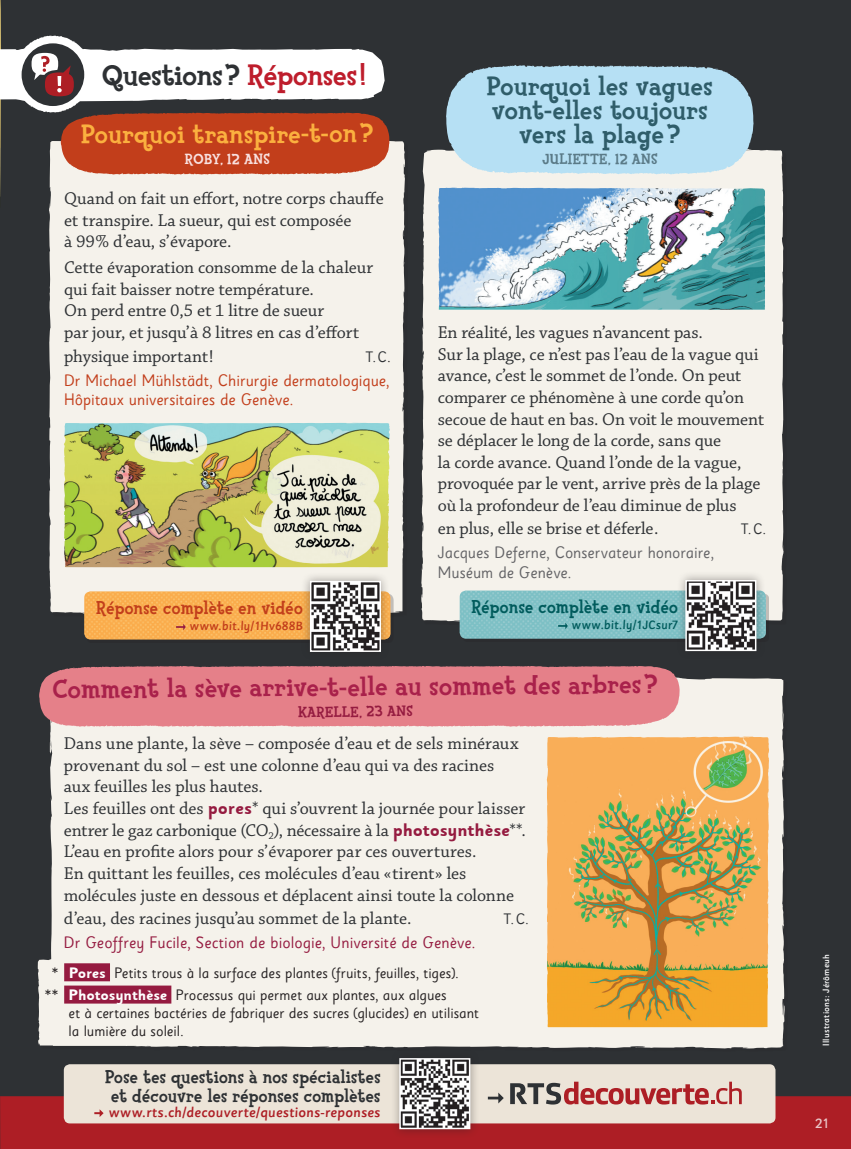
<style>
.page{position:relative;width:851px;height:1149px;background:#fff}
.page>*{position:absolute;margin:0;border:0;box-sizing:border-box;transform-origin:0 0}
.t1{font:800 30px "Fink";letter-spacing:-.005em;color:#2e3134}
.t2{font:800 27px/24px "Fink";letter-spacing:.01em;color:#2f5d6a;text-align:center}
.t3{font:800 27px "Fink";color:#a9214b}
.t4{font:800 27px "Fink";letter-spacing:.01em;color:#fbb03f}
.t5{font:800 18.9px/18.9px "Fink";letter-spacing:.01em;color:#2e3134;text-align:center;scale:.95 1}
.t6{font:800 18.9px "Fink";letter-spacing:.01em;color:#005b5c;scale:.95 1}
.t7{font:800 18.9px "Fink";letter-spacing:.01em;color:#c23e1b;scale:.95 1}
.t8{font:18px/21.6px "Chaparral Pro";letter-spacing:-.005em;color:#2e3134}
.t9{font:16.5px/19.8px "Sassoon Sans";color:#c23e1b}
.t10{font:16.5px "Sassoon Sans";letter-spacing:.005em;color:#951b40}
.t11{font:16.5px/19.8px "Sassoon Sans";letter-spacing:-.005em;color:#636366}
.t12{font:15px/22.2px "Sassoon Sans";letter-spacing:-.005em;color:#231f20}
.t13{font:500 15px "Sassoon Sans Slope";color:#ad1e25}
.t14{font:800 15px "Fink";color:#5a7a87}
.t15{font:800 15px "Fink";color:#951b40}
.t16{font:15px "Sassoon Sans";color:#2e3134}
.t17{font:800 15px "Fink";color:#f9e1e0}
.t18{font:500 13.5px "Sassoon Sans";color:#fff}
.t19{font:500 13.35px "Sassoon Sans Slope";letter-spacing:-.005em;color:#005b5c;scale:.95 1}
.t20{font:500 13.35px "Sassoon Sans Slope";letter-spacing:.01em;color:#c23e1b;scale:.95 1}
.t21{font:500 9px "Sassoon Sans";letter-spacing:.015em;color:#fff}
.s1{color:#be1d2c}
.s2{color:#231f20}
.s3{font-family:"Sassoon Sans";font-weight:700;color:#951b40}
.s4{font-weight:700;color:#fff}
</style>
<div class="page">
<div style="left:0;top:0;width:850px;height:1148px;background:#2e3134"></div>
<div style="left:37px;top:677px;width:748px;height:371px;background:#f5f2eb"></div>
<div style="left:0;top:1095px;width:850px;height:53px;background:#ad1e25"></div>
<svg style="left:49px;top:140px;width:356px;height:473px;background:#f0eee3"></svg>
<svg style="left:421px;top:149px;width:362px;height:472px;background:#e8eae4"></svg>
<div style="left:64px;top:1063px;width:711px;height:59px;background:#ece4d8;border-radius:6px"></div>
<div style="left:390px;top:1048px;width:89px;height:89px;background:#231f20;opacity:.4"></div>
<svg style="left:398px;top:1056px;width:73px;height:73px;background:#949393"></svg>
<svg style="left:488px;top:1092px;width:15px;height:11px"></svg>
<svg style="left:510px;top:1081px;width:231px;height:23px"></svg>
<svg style="left:0;top:0;width:389px;height:252px"></svg>
<svg style="left:94px;top:1109px;width:10px;height:7px"></svg>
<div style="left:64px;top:962px;width:46px;height:18px;background:#951b40"></div>
<div style="left:64px;top:985px;width:107px;height:18px;background:#951b40"></div>
<div style="left:462px;top:593px;width:307px;height:48px;background:#231f20;opacity:.25"></div>
<img style="left:459px;top:590px;width:306px;height:48px">
<svg style="left:558px;top:622px;width:9px;height:7px"></svg>
<div style="left:675px;top:570px;width:89px;height:89px;background:#231f20;opacity:.4"></div>
<svg style="left:684px;top:579px;width:73px;height:72px;background:#949394"></svg>
<svg style="left:446px;top:65px;width:307px;height:109px;background:#b1d8ea"></svg>
<div style="left:39px;top:666px;width:640px;height:60px;background:#e58089"></div>
<div style="left:87px;top:594px;width:306px;height:48px;background:#231f20;opacity:.25"></div>
<img style="left:84px;top:591px;width:306px;height:48px">
<svg style="left:176px;top:623px;width:10px;height:7px"></svg>
<div style="left:300px;top:571px;width:89px;height:89px;background:#231f20;opacity:.4"></div>
<svg style="left:309px;top:580px;width:72px;height:72px;background:#959393"></svg>
<svg style="left:0;top:1095px;width:1px;height:53px"></svg>
<svg style="left:750px;top:736px;width:19px;height:292px;background:#f3b25a"></svg>
<img style="left:546px;top:736px;width:204px;height:292px">
<img style="left:438px;top:187px;width:236px;height:124px">
<img style="left:64px;top:422px;width:298px;height:145px">
<h1 class="t1" style="left:102px;top:56px;width:265px">Questions? <span class="s1">Réponses!</span></h1>
<h2 class="t4" style="left:81px;top:117px;width:294px">Pourquoi transpire-t-on?</h2>
<p class="t17" style="left:185px;top:149px;width:85px">Roby, 12 ans</p>
<p class="t8" style="left:64px;top:188px;width:321px">Quand on fait un effort, notre corps chauffe et transpire. La sueur, qui est composée<br>à 99% d’eau, s’évapore.</p>
<p class="t8" style="left:64px;top:257px;width:310px">Cette évaporation consomme de la chaleur qui fait baisser notre température.<br>On perd entre 0,5 et 1 litre de sueur<br>par jour, et jusqu’à 8 litres en cas d’effort</p>
<p class="t8" style="left:64px;top:345px;width:151px">physique important!</p>
<p class="t16" style="left:365px;top:347px;width:26px">T.C<span class="s2">.</span></p>
<p class="t9" style="left:64px;top:370px;width:327px">Dr Michael Mühlstädt, Chirurgie dermatologique,<br>Hôpitaux universitaires de Genève.</p>
<p class="t7" style="left:96px;top:595px;width:219px">Réponse complète en vidéo</p>
<p class="t20" style="left:189px;top:618px;width:121px">www.bit.ly/1Hv688B</p>
<h2 class="t2" style="left:487px;top:75px;width:227px">Pourquoi les vagues vont-elles toujours vers la plage?</h2>
<p class="t14" style="left:542px;top:150px;width:17px">Juliette</p>
<p class="t14" style="left:608px;top:150px;width:50px">, 12 ans</p>
<p class="t8" style="left:438px;top:322px;width:328px">En réalité, les vagues n’avancent pas.<br>Sur la plage, ce n’est pas l’eau de la vague qui avance, c’est le sommet de l’onde. On peut comparer ce phénomène à une corde qu’on secoue de haut en bas. On voit le mouvement se déplacer le long de la corde, sans que<br>la corde avance. Quand l’onde de la vague, provoquée par le vent, arrive près de la plage où la profondeur de l’eau diminue de plus</p>
<p class="t8" style="left:438px;top:518px;width:222px">en plus, elle se brise et déferle.</p>
<p class="t16" style="left:740px;top:520px;width:26px">T.C.</p>
<p class="t11" style="left:438px;top:543px;width:278px">Jacques Deferne, Conservateur honoraire,<br>Muséum de Genève.</p>
<p class="t6" style="left:471px;top:594px;width:219px">Réponse complète en vidéo</p>
<p class="t19" style="left:571px;top:617px;width:113px">www.bit.ly/1JCsur7</p>
<h2 class="t3" style="left:52px;top:675px;width:606px;rotate:-1deg">Comment la sève arrive-t-elle au sommet des arbres?</h2>
<p class="t15" style="left:298px;top:702px;width:27px;rotate:-1deg">Karelle</p>
<p class="t15" style="left:359px;top:702px;width:54px;rotate:-1deg">, 23 ans</p>
<p class="t8" style="left:64px;top:733px;width:463px">Dans une plante, la sève – composée d’eau et de sels minéraux provenant du sol – est une colonne d’eau qui va des racines<br>aux feuilles les plus hautes.<br>Les feuilles ont des <span class="s3">pores</span>* qui s’ouvrent la journée pour laisser entrer le gaz carbonique (CO<sub>2</sub>), nécessaire à la <span class="s3">photosynthèse</span>**.<br>L’eau en profite alors pour s’évaporer par ces ouvertures.<br>En quittant les feuilles, ces molécules d’eau «tirent» les molécules juste en dessous et déplacent ainsi toute la colonne</p>
<p class="t8" style="left:64px;top:907px;width:349px">d’eau, des racines jusqu’au sommet de la plante.</p>
<p class="t16" style="left:503px;top:909px;width:27px">T.C.</p>
<p class="t10" style="left:64px;top:932px;width:413px">Dr Geoffrey Fucile, Section de biologie, Université de Genève.</p>
<p class="t12" style="left:45px;top:961px;width:415px;text-indent:7px">* <span class="s4">Pores</span> Petits trous à la surface des plantes (fruits, feuilles, tiges). ** <span class="s4">Photosynthèse</span> Processus qui permet aux plantes, aux algues</p>
<p class="t12" style="left:69px;top:1003px;width:412px;line-height:18px">et à certaines bactéries de fabriquer des sucres (glucides) en utilisant la lumière du soleil.</p>
<p class="t5" style="left:105px;top:1067px;width:291px">Pose tes questions à nos spécialistes et découvre les réponses complètes</p>
<p class="t13" style="left:108px;top:1102px;width:273px">www.rts.ch/decouverte/questions-reponses</p>
<p class="t21" style="left:820px;top:1045px;width:93px;rotate:-90deg">Illustrations: Jérômeuh</p>
<p class="t18" style="left:815px;top:1114px;width:16px">21</p>
</div>
